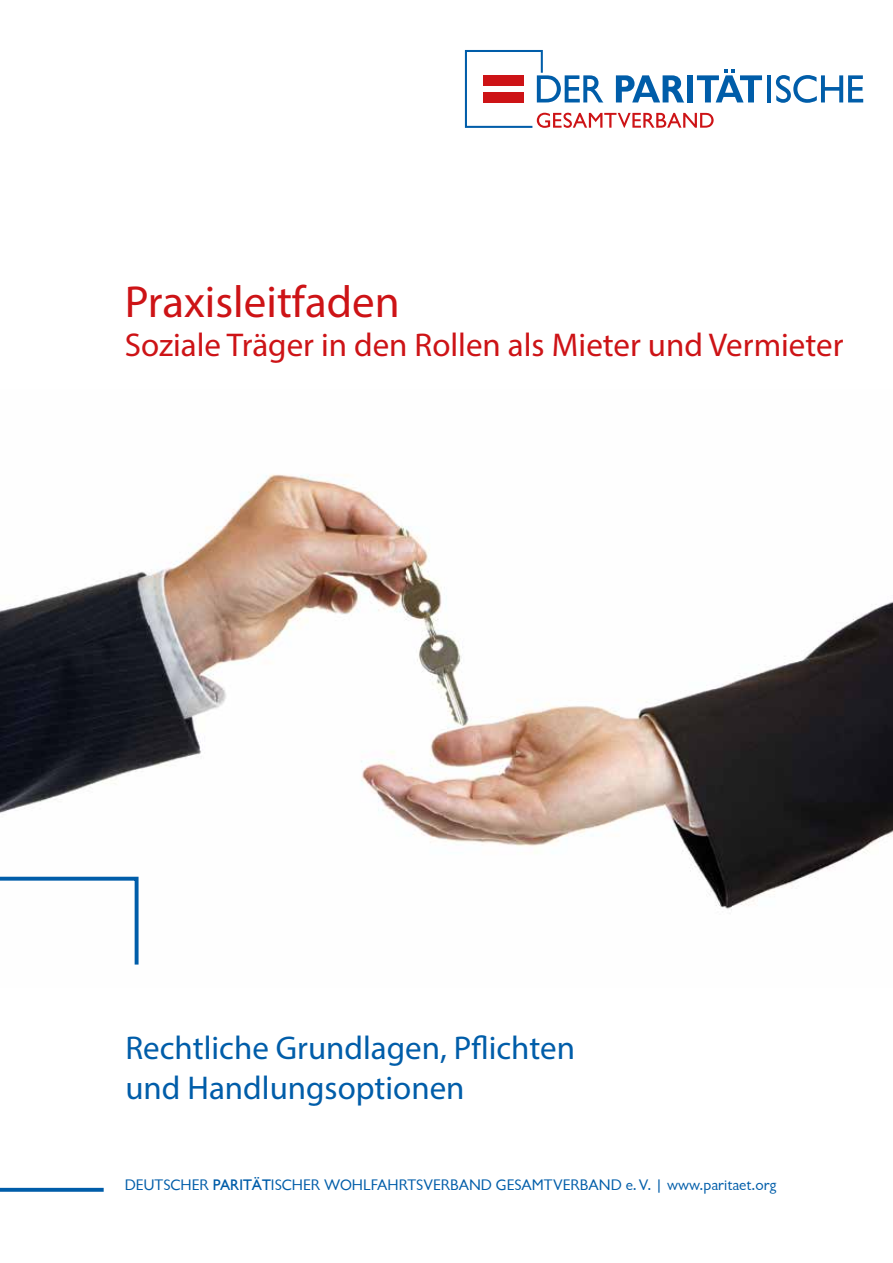
<style>
.page{position:relative;width:893px;height:1263px;background:#fff}
.page>*{position:absolute;margin:0;border:0;box-sizing:border-box;transform-origin:0 0}
.t1{font:45px "Myriad Pro";color:#cd1316}
.t2{font:33px/39.6px "Myriad Pro";color:#005da9}
.t3{font:33px "Myriad Pro";color:#cd1316}
.t4{font:15.75px "Chantilly";color:#005da9}
.s1{font-weight:500}
</style>
<div class="page">
<img style="left:0;top:474px;width:893px;height:436px">
<hr style="left:767px;top:75px;width:4px;height:27px;background:#005da9">
<svg style="left:776px;top:75px;width:87px;height:28px"></svg>
<svg style="left:465px;top:50px;width:297px;height:78px"></svg>
<svg style="left:0;top:877px;width:139px;height:315px"></svg>
<h1 class="t1" style="left:125px;top:274px;width:276px">Praxisleitfaden</h1>
<h2 class="t3" style="left:125px;top:325px;width:720px">Soziale Träger in den Rollen als Mieter und Vermieter</h2>
<h2 class="t2" style="left:125px;top:1028px;width:451px">Rechtliche Grundlagen, Pflichten und Handlungsoptionen</h2>
<p class="t4" style="left:125px;top:1176px;width:653px">DEUTSCHER <span class="s1">PARITÄT</span>ISCHER WOHLFAHRTSVERBAND GESAMTVERBAND e.V. | www.paritaet.org</p>
</div>
